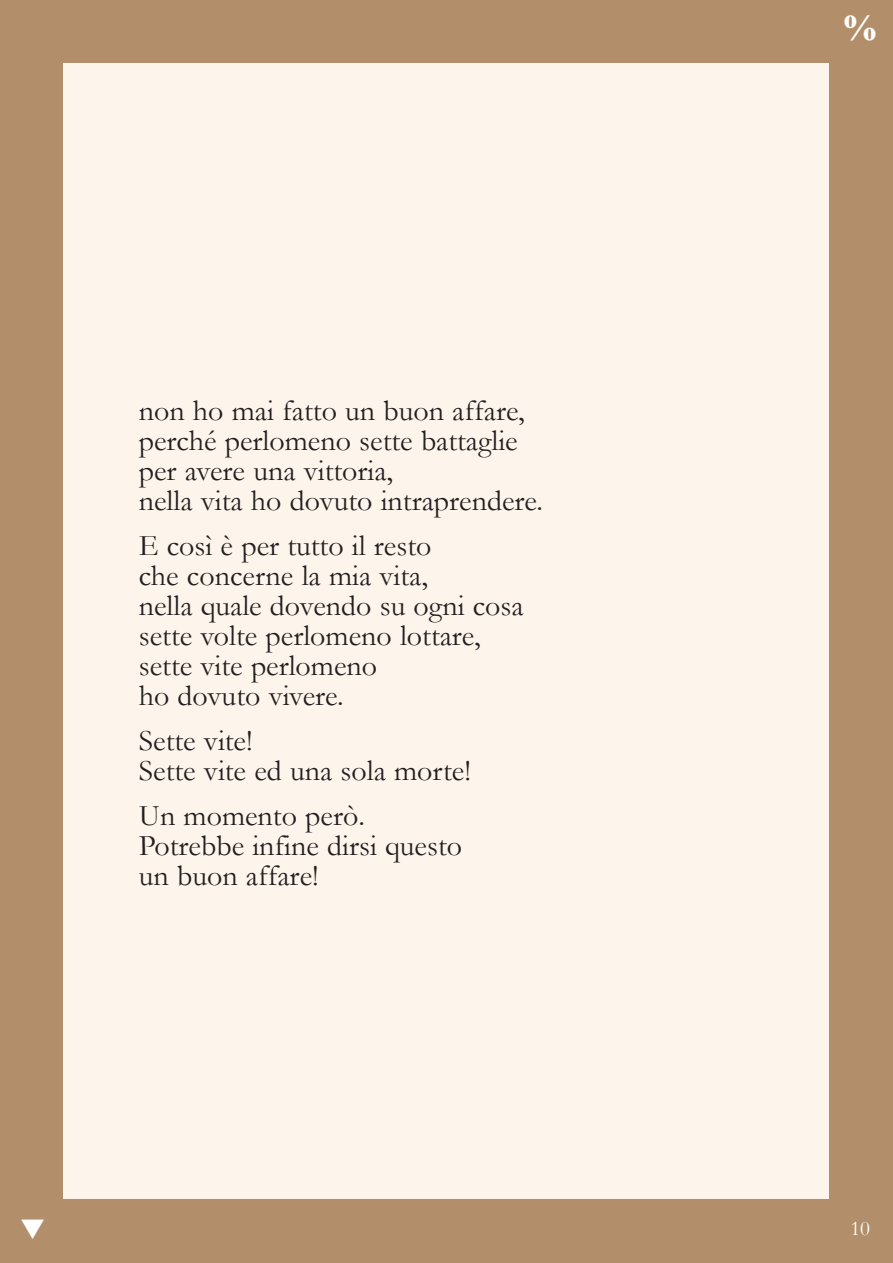
<style>
.page{position:relative;width:893px;height:1263px;background:#b28f6a}
.page>*{position:absolute;margin:0;border:0;box-sizing:border-box;transform-origin:0 0}
.t1{font:700 36px "Times New Roman";color:#fff}
.t2{font:30px/30px "Garamond";color:#231f20}
.t3{font:21px "Garamond";color:#fff}
</style>
<div class="page">
<div style="left:64px;top:64px;width:765px;height:1135px;background:#fdf5eb"></div>
<p class="t2" style="left:139px;top:396px;width:406px">non ho mai fatto un buon affare, perché perlomeno sette battaglie per avere una vittoria,<br>nella vita ho dovuto intraprendere.</p>
<p class="t2" style="left:139px;top:531px;width:386px">E così è per tutto il resto<br>che concerne la mia vita,<br>nella quale dovendo su ogni cosa sette volte perlomeno lottare, sette vite perlomeno<br>ho dovuto vivere.</p>
<p class="t2" style="left:139px;top:726px;width:334px">Sette vite!<br>Sette vite ed una sola morte!</p>
<p class="t2" style="left:139px;top:801px;width:325px">Un momento però.<br>Potrebbe infine dirsi questo un buon affare!</p>
<p class="t1" style="left:842px;top:8px;width:37px">%</p>
<p class="t3" style="left:850px;top:1217px;width:21px">10</p>
</div>
